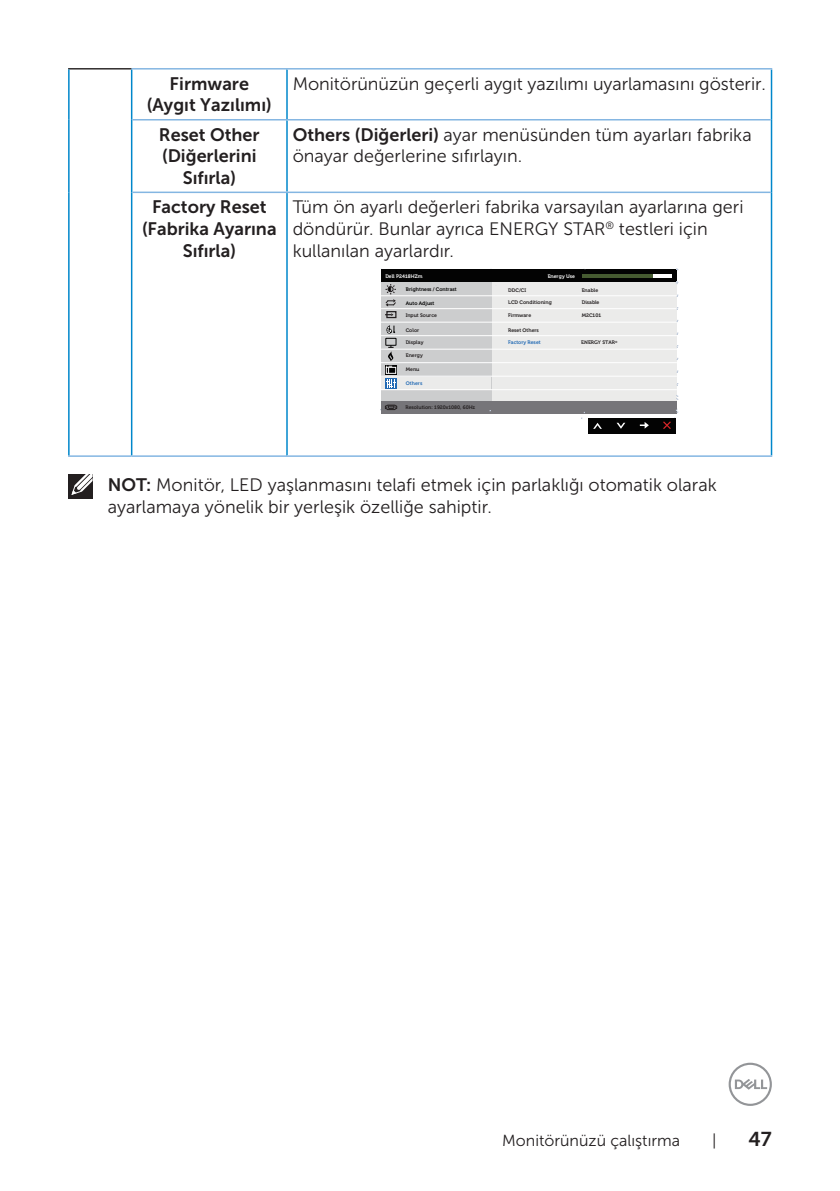
<style>
.page{position:relative;width:840px;height:1191px;background:#fff}
.page>*{position:absolute;margin:0;border:0;box-sizing:border-box;transform-origin:0 0}
.t1{font:20px "Museo Sans For Dell 700";color:#231f20}
.text_OSD_table{font:18px/21.6px "Museo Sans For Dell 300";color:#231f20}
.text{font:18px/21.6px "Museo Sans For Dell 300";color:#231f20}
.text_OSD_table-2{font:18px/21.6px "Museo Sans For Dell 700";color:#231f20;text-align:center}
.t2{font:16px "Museo Sans For Dell 300";color:#231f20}
.t3{font:700 5px "Museo For Dell";color:#231f20}
.t4{font:700 5px "Museo For Dell";color:#030303}
.t5{font:700 5px "Museo For Dell";color:#fff}
.t6{font:700 5px "Museo For Dell";color:#226ab4}
.s1{font-family:"Museo Sans For Dell 700"}
</style>
<div class="page">
<svg style="left:728px;top:1062px;width:43px;height:44px"></svg>
<hr style="left:68px;top:68px;width:64px;height:1px;background:#231f20">
<hr style="left:68px;top:455px;width:64px;height:2px;background:#84b6e2">
<hr style="left:68px;top:69px;width:2px;height:51px;background:#0087cb">
<hr style="left:68px;top:120px;width:2px;height:72px;background:#0087cb">
<hr style="left:68px;top:192px;width:2px;height:263px;background:#0087cb">
<hr style="left:131px;top:70px;width:1px;height:50px;background:#0087cb">
<hr style="left:131px;top:120px;width:1px;height:72px;background:#0087cb">
<hr style="left:132px;top:68px;width:155px;height:2px;background:#84b6e2">
<hr style="left:132px;top:119px;width:155px;height:1px;background:#84b6e2">
<hr style="left:286px;top:70px;width:1px;height:49px;background:#0087cb">
<hr style="left:286px;top:120px;width:1px;height:72px;background:#0087cb">
<hr style="left:770px;top:70px;width:1px;height:50px;background:#0087cb">
<hr style="left:770px;top:120px;width:1px;height:72px;background:#0087cb">
<hr style="left:287px;top:68px;width:484px;height:2px;background:#84b6e2">
<hr style="left:287px;top:119px;width:483px;height:1px;background:#84b6e2">
<hr style="left:131px;top:192px;width:1px;height:263px;background:#0087cb">
<hr style="left:132px;top:192px;width:155px;height:1px;background:#84b6e2">
<hr style="left:132px;top:455px;width:155px;height:2px;background:#84b6e2">
<hr style="left:286px;top:193px;width:1px;height:262px;background:#0087cb">
<hr style="left:770px;top:192px;width:1px;height:263px;background:#0087cb">
<hr style="left:287px;top:192px;width:483px;height:1px;background:#84b6e2">
<hr style="left:287px;top:455px;width:484px;height:2px;background:#84b6e2">
<div style="left:380px;top:269px;width:296px;height:13px;background:#030303"></div>
<div style="left:489px;top:282px;width:187px;height:128px;background:#ebebea"></div>
<hr style="left:581px;top:274px;width:90px;height:3px;background:#fff">
<hr style="left:581px;top:274px;width:71px;height:3px;background:#465b31">
<div style="left:381px;top:282px;width:110px;height:119px;background:#cccdce"></div>
<div style="left:381px;top:377px;width:109px;height:12px;background:#ebebea"></div>
<div style="left:385px;top:378px;width:11px;height:11px;background:#226ab4"></div>
<svg style="left:386px;top:379px;width:9px;height:9px"></svg>
<div style="left:385px;top:365px;width:11px;height:9px;background:#292929"></div>
<div style="left:386px;top:367px;width:9px;height:6px;border:1px solid #fff"></div>
<div style="left:385px;top:338px;width:11px;height:8px;border:1px solid #030303"></div>
<svg style="left:386px;top:325px;width:9px;height:9px"></svg>
<svg style="left:386px;top:345px;width:7px;height:28px"></svg>
<hr style="left:380px;top:322px;width:296px;height:1px;background:#fff">
<hr style="left:380px;top:308px;width:296px;height:1px;background:#fff">
<hr style="left:380px;top:335px;width:296px;height:1px;background:#fff">
<hr style="left:380px;top:295px;width:296px;height:1px;background:#fff">
<hr style="left:380px;top:349px;width:296px;height:1px;background:#fff">
<hr style="left:380px;top:362px;width:296px;height:1px;background:#fff">
<hr style="left:380px;top:376px;width:296px;height:1px;background:#fff">
<hr style="left:380px;top:389px;width:296px;height:1px;background:#fff">
<svg style="left:384px;top:284px;width:12px;height:22px"></svg>
<div style="left:380px;top:400px;width:296px;height:13px;background:#767579"></div>
<svg style="left:380px;top:405px;width:17px;height:5px"></svg>
<div style="left:386px;top:311px;width:10px;height:7px;border:1px solid #231f20"></div>
<svg style="left:385px;top:313px;width:8px;height:3px"></svg>
<div style="left:588px;top:418px;width:88px;height:15px;background:#030303"></div>
<svg style="left:593px;top:423px;width:8px;height:6px"></svg>
<svg style="left:616px;top:423px;width:9px;height:6px"></svg>
<svg style="left:639px;top:422px;width:9px;height:6px"></svg>
<svg style="left:661px;top:409px;width:17px;height:20px"></svg>
<div style="left:68px;top:474px;width:24px;height:24px;background:#231f20"></div>
<svg style="left:71px;top:474px;width:22px;height:22px"></svg>
<p class="text_OSD_table-2" style="left:147px;top:73px;width:126px">Firmware (Aygıt Yazılımı)</p>
<p class="text_OSD_table" style="left:292px;top:73px;width:474px">Monitörünüzün geçerli aygıt yazılımı uyarlamasını gösterir.</p>
<p class="text_OSD_table-2" style="left:159px;top:124px;width:102px">Reset Other (Diğerlerini<br>Sıfırla)</p>
<p class="text_OSD_table" style="left:292px;top:124px;width:460px"><span class="s1">Others (Diğerleri)</span> ayar menüsünden tüm ayarları fabrika önayar değerlerine sıfırlayın.</p>
<p class="text_OSD_table-2" style="left:142px;top:196px;width:136px">Factory Reset (Fabrika Ayarına<br>Sıfırla)</p>
<p class="text_OSD_table" style="left:292px;top:196px;width:452px">Tüm ön ayarlı değerleri fabrika varsayılan ayarlarına geri döndürür. Bunlar ayrıca ENERGY STAR<sup>®</sup> testleri için kullanılan ayarlardır.</p>
<p class="t5" style="left:385px;top:273px;width:39px">Dell P2418HZm</p>
<p class="t5" style="left:547px;top:273px;width:29px">Energy Use</p>
<p class="t4" style="left:405px;top:300px;width:30px">Auto Adjust</p>
<p class="t3" style="left:405px;top:327px;width:15px">Color</p>
<p class="t3" style="left:405px;top:339px;width:19px">Display</p>
<p class="t3" style="left:405px;top:352px;width:19px">Energy</p>
<p class="t3" style="left:405px;top:367px;width:15px">Menu</p>
<p class="t6" style="left:405px;top:380px;width:18px">Others</p>
<p class="t4" style="left:405px;top:286px;width:52px">Brightness / Contrast</p>
<p class="t3" style="left:508px;top:287px;width:19px">DDC/CI</p>
<p class="t3" style="left:508px;top:300px;width:45px">LCD Conditioning</p>
<p class="t3" style="left:508px;top:327px;width:32px">Reset Others</p>
<p class="t3" style="left:581px;top:287px;width:18px">Enable</p>
<p class="t3" style="left:581px;top:300px;width:19px">Disable</p>
<p class="t3" style="left:581px;top:312px;width:21px">M2C101</p>
<p class="t3" style="left:405px;top:312px;width:33px">Input Source</p>
<p class="t3" style="left:508px;top:313px;width:24px">Firmware</p>
<p class="t6" style="left:508px;top:340px;width:34px">Factory Reset</p>
<p class="t3" style="left:581px;top:340px;width:38px">ENERGY STAR<sup>®</sup></p>
<p class="t3" style="left:405px;top:405px;width:71px">Resolution: 1920x1080, 60Hz</p>
<p class="text" style="left:108px;top:474px;width:610px"><span class="s1">NOT:</span> Monitör, LED yaşlanmasını telafi etmek için parlaklığı otomatik olarak ayarlamaya yönelik bir yerleşik özelliğe sahiptir.</p>
<p class="t2" style="left:502px;top:1131px;width:179px">Monitörünüzü çalıştırma</p>
<p class="t2" style="left:711px;top:1131px;width:6px">|</p>
<p class="t1" style="left:748px;top:1127px;width:25px">47</p>
</div>
